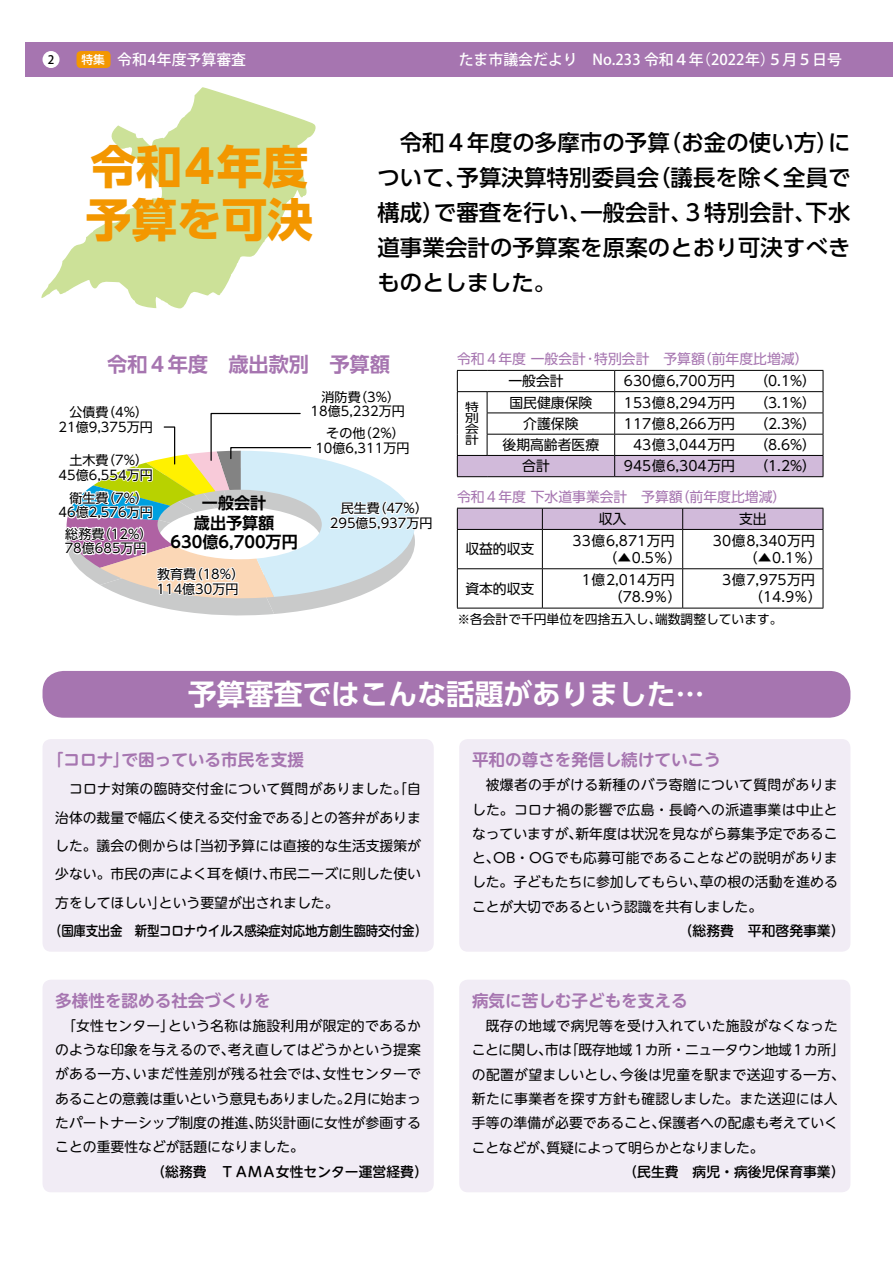
<style>
.page{position:relative;width:893px;height:1263px;background:#fff}
.page>*{position:absolute;margin:0;border:0;box-sizing:border-box;transform-origin:0 0}
.t1{font:700 45.75px/53.1px "UD Shin Go Pro";color:#f39700}
.t2{font:700 28.65px "UD Shin Go Pro De";color:#fff}
.t3{font:500 22.35px/35.1px "UD Shin Go Pro";letter-spacing:.01em;color:#000;text-align:justify}
.t4{font:700 20.25px "UD Shin Go Pro De";color:#a675b0}
.t5{font:700 16.65px "UD Shin M Go Pro De";color:#a675b0}
.t6{font:700 16.05px/19.6px "UD Shin Go Pro De";color:#000;text-align:center}
.t7{font:500 14.85px "Koz Go Pro";color:#fff}
.t8{font:13.8px/24.3px "UD Shin M Go Pro";color:#000;text-align:justify}
.t9{font:13.8px/17px "UD Shin Go Pro";color:#000}
.t10{font:13.8px "UD Shin Go Pro";color:#a675b0}
.t11{font:500 13.8px "UD Shin M Go Pro";color:#000}
.t12{font:500 13.8px "UD Shin M Go Pro";letter-spacing:-.025em;color:#000;scale:.9 1}
.t13{font:13.05px/14.4px "UD Shin Go Pro";color:#000;text-align:center}
.t14{font:12.75px "UD Shin Go Pro";color:#000}
.t15{font:500 11.7px "Koz Go Pro";color:#000}
.t16{font:11.1px/11.1px "UD Shin Go Pro";color:#000;text-align:justify;scale:1.25 1}
.s1{font-family:"UD Shin Go Pro";font-size:11.7px}
.s2{color:#fff}
</style>
<div class="page">
<div style="left:26px;top:43px;width:867px;height:34px;background:#a675b0"></div>
<div style="left:77px;top:51px;width:34px;height:17px;background:#f39700;border-radius:4px"></div>
<div style="left:43px;top:51px;width:17px;height:17px;background:#fff;border-radius:50%"></div>
<svg style="left:41px;top:87px;width:275px;height:221px"></svg>
<div style="left:43px;top:671px;width:807px;height:47px;background:#a675b0;border-radius:21px"></div>
<div style="left:43px;top:739px;width:391px;height:213px;background:#f1ecf5;border-radius:9px"></div>
<div style="left:43px;top:980px;width:391px;height:212px;background:#f1ecf5;border-radius:9px"></div>
<div style="left:459px;top:739px;width:391px;height:213px;background:#f1ecf5;border-radius:9px"></div>
<div style="left:459px;top:980px;width:391px;height:212px;background:#f1ecf5;border-radius:9px"></div>
<svg style="left:457px;top:370px;width:367px;height:107px"></svg>
<hr style="left:457px;top:476px;width:30px;height:1px;background:#000">
<hr style="left:487px;top:476px;width:128px;height:1px;background:#000">
<hr style="left:615px;top:476px;width:208px;height:1px;background:#000">
<svg style="left:457px;top:508px;width:367px;height:100px"></svg>
<hr style="left:457px;top:529px;width:85px;height:1px;background:#000">
<hr style="left:457px;top:530px;width:1px;height:38px;background:#000">
<hr style="left:542px;top:529px;width:141px;height:1px;background:#000">
<hr style="left:542px;top:530px;width:1px;height:38px;background:#000">
<hr style="left:683px;top:529px;width:140px;height:1px;background:#000">
<hr style="left:682px;top:530px;width:1px;height:38px;background:#000">
<hr style="left:823px;top:530px;width:1px;height:38px;background:#000">
<hr style="left:457px;top:568px;width:85px;height:1px;background:#000">
<hr style="left:457px;top:569px;width:1px;height:39px;background:#000">
<hr style="left:542px;top:568px;width:141px;height:1px;background:#000">
<hr style="left:542px;top:569px;width:1px;height:39px;background:#000">
<hr style="left:683px;top:568px;width:140px;height:1px;background:#000">
<hr style="left:682px;top:569px;width:1px;height:39px;background:#000">
<hr style="left:823px;top:569px;width:1px;height:39px;background:#000">
<hr style="left:457px;top:608px;width:85px;height:1px;background:#000">
<hr style="left:542px;top:608px;width:141px;height:1px;background:#000">
<hr style="left:683px;top:608px;width:140px;height:1px;background:#000">
<svg style="left:66px;top:412px;width:349px;height:204px"></svg>
<p class="t15" style="left:48px;top:52px;width:8px">2</p>
<p class="t7" style="left:81px;top:50px;width:166px"><span class="s1">特集</span> 令和4年度予算審査</p>
<p class="t7" style="left:459px;top:50px;width:385px">たま市議会だより　No.233 令和４年（2022年）５月５日号</p>
<h1 class="t1" style="left:86px;top:139px;width:229px">令和4年度予算を可決</h1>
<h3 class="t3" style="left:377px;top:124px;width:475px">　令和４年度の多摩市の予算（お金の使い方）について、予算決算特別委員会（議長を除く全員で構成）で審査を行い、一般会計、３特別会計、下水道事業会計の予算案を原案のとおり可決すべきものとしました。</h3>
<h3 class="t4" style="left:107px;top:348px;width:284px">令和４年度　歳出款別　予算額</h3>
<p class="t13" style="left:59px;top:405px;width:96px">公債費（4%）<br>21億9,375万円</p>
<p class="t13" style="left:59px;top:453px;width:96px">土木費（7%）<br>45億6,554万円</p>
<p class="t13" style="left:311px;top:389px;width:96px">消防費（3%）<br>18億5,232万円</p>
<p class="t13" style="left:315px;top:426px;width:96px">その他（2%）<br>10億6,311万円</p>
<p class="t13" style="left:59px;top:490px;width:96px">衛生費（7%）<br>46億2,576万円</p>
<p class="t6" style="left:170px;top:492px;width:129px">一般会計<br>歳出予算額<br>630億6,700万円</p>
<p class="t13" style="left:330px;top:501px;width:104px">民生費（47%）<br>295億5,937万円</p>
<p class="t13" style="left:156px;top:567px;width:89px;text-align:left">教育費（18%）<br>114億30万円</p>
<p class="t13" style="left:65px;top:526px;width:89px;text-align:left">総務費（12%）<br>78億685万円</p>
<p class="t10" style="left:457px;top:348px;width:353px">令和４年度 一般会計･特別会計　予算額（前年度比増減）</p>
<p class="t9" style="left:508px;top:372px;width:57px">一般会計</p>
<p class="t9" style="left:624px;top:372px;width:113px">630億6,700万円</p>
<p class="t9" style="left:754px;top:372px;width:63px">（0.1%）</p>
<p class="t16" style="left:465px;top:401px;width:12px">特別会計</p>
<p class="t9" style="left:509px;top:393px;width:84px">国民健康保険</p>
<p class="t9" style="left:624px;top:393px;width:113px">153億8,294万円</p>
<p class="t9" style="left:754px;top:393px;width:63px">（3.1%）</p>
<p class="t9" style="left:523px;top:415px;width:57px">介護保険</p>
<p class="t9" style="left:624px;top:415px;width:113px">117億8,266万円</p>
<p class="t9" style="left:754px;top:415px;width:63px">（2.3%）</p>
<p class="t9" style="left:502px;top:436px;width:98px">後期高齢者医療</p>
<p class="t9" style="left:624px;top:436px;width:113px"><span class="s2">0</span>43億3,044万円</p>
<p class="t9" style="left:754px;top:436px;width:63px">（8.6%）</p>
<p class="t9" style="left:522px;top:457px;width:29px">合計</p>
<p class="t9" style="left:624px;top:457px;width:113px">945億6,304万円</p>
<p class="t9" style="left:754px;top:457px;width:63px">（1.2%）</p>
<p class="t10" style="left:457px;top:485px;width:331px">令和４年度 下水道事業会計　予算額（前年度比増減）</p>
<p class="t9" style="left:599px;top:510px;width:29px">収入</p>
<p class="t9" style="left:739px;top:510px;width:29px">支出</p>
<p class="t9" style="left:465px;top:540px;width:70px">収益的収支</p>
<p class="t9" style="left:604px;top:532px;width:79px;text-indent:-31px">33億6,871万円（▲0.5％）</p>
<p class="t9" style="left:744px;top:532px;width:79px;text-indent:-31px">30億8,340万円（▲0.1％）</p>
<p class="t9" style="left:465px;top:580px;width:70px">資本的収支</p>
<p class="t9" style="left:609px;top:571px;width:74px;text-indent:-27px">1億2,014万円（78.9％）</p>
<p class="t9" style="left:749px;top:571px;width:74px;text-indent:-27px">3億7,975万円（14.9％）</p>
<p class="t14" style="left:457px;top:608px;width:327px">※各会計で千円単位を四捨五入し、端数調整しています。</p>
<h2 class="t2" style="left:188px;top:671px;width:518px">予算審査ではこんな話題がありました…</h2>
<p class="t5" style="left:47px;top:746px;width:259px">「コロナ」で困っている市民を支援</p>
<p class="t8" style="left:55px;top:774px;width:367px;line-height:28.3px">　コロナ対策の臨時交付金について質問がありました。「自治体の裁量で幅広く使える交付金である」との答弁がありました。議会の側からは「当初予算には直接的な生活支援策が少ない。市民の声によく耳を傾け、市民ニーズに則した使い方をしてほしい」という要望が出されました。</p>
<p class="t12" style="left:49px;top:919px;width:422px">（国庫支出金　新型コロナウイルス感染症対応地方創生臨時交付金）</p>
<p class="t5" style="left:55px;top:987px;width:217px">多様性を認める社会づくりを</p>
<p class="t8" style="left:55px;top:1013px;width:367px">　「女性センター」という名称は施設利用が限定的であるかのような印象を与えるので、考え直してはどうかという提案がある一方、いまだ性差別が残る社会では、女性センターであることの意義は重いという意見もありました。2月に始まったパートナーシップ制度の推進、防災計画に女性が参画することの重要性などが話題になりました。</p>
<p class="t11" style="left:151px;top:1160px;width:278px">（総務費　ＴＡＭＡ女性センター運営経費）</p>
<p class="t5" style="left:472px;top:746px;width:250px">平和の尊さを発信し続けていこう</p>
<p class="t8" style="left:472px;top:772px;width:367px">　被爆者の手がける新種のバラ寄贈について質問がありました。コロナ禍の影響で広島・長崎への派遣事業は中止となっていますが、新年度は状況を見ながら募集予定であること、OB・OGでも応募可能であることなどの説明がありました。子どもたちに参加してもらい、草の根の活動を進めることが大切であるという認識を共有しました。</p>
<p class="t11" style="left:679px;top:919px;width:167px">（総務費　平和啓発事業）</p>
<p class="t5" style="left:472px;top:987px;width:217px">病気に苦しむ子どもを支える</p>
<p class="t8" style="left:472px;top:1013px;width:375px;text-align:left">　既存の地域で病児等を受け入れていた施設がなくなったことに関し、市は「既存地域１カ所・ニュータウン地域１カ所」の配置が望ましいとし、今後は児童を駅まで送迎する一方、新たに事業者を探す方針も確認しました。また送迎には人手等の準備が必要であること、保護者への配慮も考えていくことなどが、質疑によって明らかとなりました。</p>
<p class="t11" style="left:623px;top:1160px;width:223px">（民生費　病児・病後児保育事業）</p>
</div>
